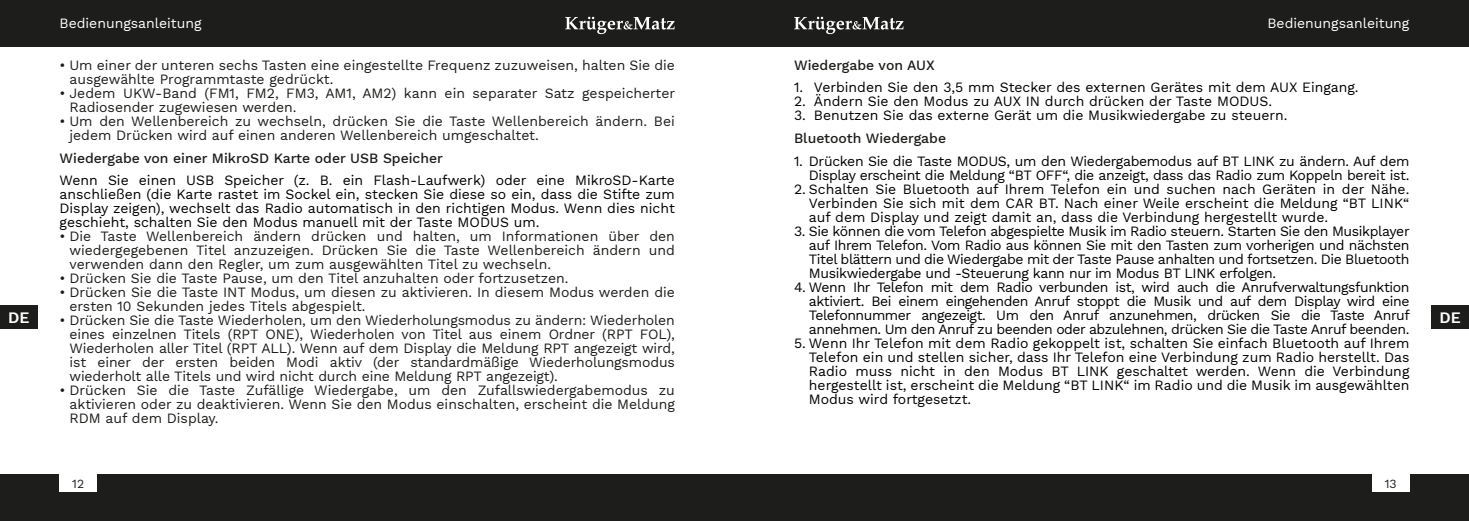
<style>
.page{position:relative;width:1469px;height:521px;background:#fff}
.page>*{position:absolute;margin:0;border:0;box-sizing:border-box;transform-origin:0 0}
.t1{font:600 15.75px "Work Sans";color:#fff}
.t2{font:14px/14px "Work Sans";letter-spacing:-.01em;color:#000;text-align:justify}
.t3{font:14px/14px "Work Sans";color:#1d1d1b}
.t4{font:500 14px "Work Sans";color:#1d1d1b}
.t5{font:14px "Work Sans";color:#fff}
.t6{font:12.25px "Work Sans";color:#1d1d1b}
</style>
<div class="page">
<div style="left:0;top:474px;width:1468px;height:47px;background:#1d1d1b"></div>
<div style="left:0;top:0;width:1468px;height:47px;background:#1d1d1b"></div>
<svg style="left:794px;top:17px;width:109px;height:17px"></svg>
<svg style="left:565px;top:17px;width:109px;height:17px"></svg>
<div style="left:1431px;top:305px;width:37px;height:24px;background:#1d1d1b"></div>
<div style="left:0;top:305px;width:38px;height:24px;background:#1d1d1b"></div>
<div style="left:60px;top:474px;width:37px;height:18px;background:#fff"></div>
<div style="left:1371px;top:474px;width:38px;height:18px;background:#fff"></div>
<p class="t5" style="left:60px;top:15px;width:143px">Bedienungsanleitung</p>
<p class="t5" style="left:1267px;top:15px;width:143px">Bedienungsanleitung</p>
<p class="t3" style="left:69px;top:58px;width:607px;text-indent:-10px">• Um einer der unteren sechs Tasten eine eingestellte Frequenz zuzuweisen, halten Sie die ausgewählte Programmtaste gedrückt.</p>
<p class="t3" style="left:69px;top:86px;width:607px;text-indent:-10px">• Jedem UKW-Band (FM1, FM2, FM3, AM1, AM2) kann ein separater Satz gespeicherter<br>Radiosender zugewiesen werden.</p>
<p class="t3" style="left:69px;top:114px;width:607px;text-indent:-10px">• Um den Wellenbereich zu wechseln, drücken Sie die Taste Wellenbereich ändern. Bei jedem Drücken wird auf einen anderen Wellenbereich umgeschaltet.</p>
<p class="t4" style="left:60px;top:149px;width:385px">Wiedergabe von einer MikroSD Karte oder USB Speicher</p>
<p class="t2" style="left:60px;top:173px;width:617px">Wenn Sie einen USB Speicher (z. B. ein Flash-Laufwerk) oder eine MikroSD-Karte anschließen (die Karte rastet im Sockel ein, stecken Sie diese so ein, dass die Stifte zum Display zeigen), wechselt das Radio automatisch in den richtigen Modus. Wenn dies nicht geschieht, schalten Sie den Modus manuell mit der Taste MODUS um.</p>
<p class="t3" style="left:69px;top:229px;width:607px;text-align:justify;text-indent:-10px">• Die Taste Wellenbereich ändern drücken und halten, um Informationen über den wiedergegebenen Titel anzuzeigen. Drücken Sie die Taste Wellenbereich ändern und verwenden dann den Regler, um zum ausgewählten Titel zu wechseln.</p>
<p class="t3" style="left:60px;top:271px;width:510px">• Drücken Sie die Taste Pause, um den Titel anzuhalten oder fortzusetzen.</p>
<p class="t3" style="left:69px;top:285px;width:607px;text-indent:-10px">• Drücken Sie die Taste INT Modus, um diesen zu aktivieren. In diesem Modus werden die ersten 10 Sekunden jedes Titels abgespielt.</p>
<p class="t3" style="left:69px;top:313px;width:607px;text-align:justify;text-indent:-10px">• Drücken Sie die Taste Wiederholen, um den Wiederholungsmodus zu ändern: Wiederholen eines einzelnen Titels (RPT ONE), Wiederholen von Titel aus einem Ordner (RPT FOL), Wiederholen aller Titel (RPT ALL). Wenn auf dem Display die Meldung RPT angezeigt wird, ist einer der ersten beiden Modi aktiv (der standardmäßige Wiederholungsmodus wiederholt alle Titels und wird nicht durch eine Meldung RPT angezeigt).</p>
<p class="t3" style="left:69px;top:383px;width:607px;text-align:justify;text-indent:-10px">• Drücken Sie die Taste Zufällige Wiedergabe, um den Zufallswiedergabemodus zu aktivieren oder zu deaktivieren. Wenn Sie den Modus einschalten, erscheint die Meldung RDM auf dem Display.</p>
<p class="t4" style="left:794px;top:57px;width:142px">Wiedergabe von AUX</p>
<p class="t2" style="left:794px;top:81px;width:566px">1. Verbinden Sie den 3,5 mm Stecker des externen Gerätes mit dem AUX Eingang.</p>
<p class="t2" style="left:794px;top:95px;width:479px">2. Ändern Sie den Modus zu AUX IN durch drücken der Taste MODUS.</p>
<p class="t2" style="left:794px;top:109px;width:495px">3. Benutzen Sie das externe Gerät um die Musikwiedergabe zu steuern.</p>
<p class="t4" style="left:794px;top:130px;width:154px">Bluetooth Wiedergabe</p>
<p class="t2" style="left:794px;top:154px;width:617px;text-align:right">1. Drücken Sie die Taste MODUS, um den Wiedergabemodus auf BT LINK zu ändern. Auf dem<br>Display erscheint die Meldung “BT OFF“, die anzeigt, dass das Radio zum Koppeln bereit ist.</p>
<p class="t2" style="left:809px;top:182px;width:602px;text-indent:-15px">2. Schalten Sie Bluetooth auf Ihrem Telefon ein und suchen nach Geräten in der Nähe.<br>Verbinden Sie sich mit dem CAR BT. Nach einer Weile erscheint die Meldung “BT LINK“ auf dem Display und zeigt damit an, dass die Verbindung hergestellt wurde.</p>
<p class="t2" style="left:809px;top:224px;width:602px;text-indent:-15px">3. Sie können die vom Telefon abgespielte Musik im Radio steuern. Starten Sie den Musikplayer auf Ihrem Telefon. Vom Radio aus können Sie mit den Tasten zum vorherigen und nächsten Titel blättern und die Wiedergabe mit der Taste Pause anhalten und fortsetzen. Die Bluetooth Musikwiedergabe und -Steuerung kann nur im Modus BT LINK erfolgen.</p>
<p class="t2" style="left:809px;top:280px;width:602px;text-indent:-15px">4. Wenn Ihr Telefon mit dem Radio verbunden ist, wird auch die Anrufverwaltungsfunktion aktiviert. Bei einem eingehenden Anruf stoppt die Musik und auf dem Display wird eine Telefonnummer angezeigt. Um den Anruf anzunehmen, drücken Sie die Taste Anruf annehmen. Um den Anruf zu beenden oder abzulehnen, drücken Sie die Taste Anruf beenden.</p>
<p class="t2" style="left:809px;top:336px;width:602px;text-indent:-15px">5. Wenn Ihr Telefon mit dem Radio gekoppelt ist, schalten Sie einfach Bluetooth auf Ihrem Telefon ein und stellen sicher, dass Ihr Telefon eine Verbindung zum Radio herstellt. Das Radio muss nicht in den Modus BT LINK geschaltet werden. Wenn die Verbindung hergestellt ist, erscheint die Meldung “BT LINK“ im Radio und die Musik im ausgewählten Modus wird fortgesetzt.</p>
<p class="t1" style="left:8px;top:308px;width:23px">DE</p>
<p class="t1" style="left:1439px;top:308px;width:23px">DE</p>
<p class="t6" style="left:72px;top:476px;width:13px">12</p>
<p class="t6" style="left:1384px;top:476px;width:13px">13</p>
</div>
